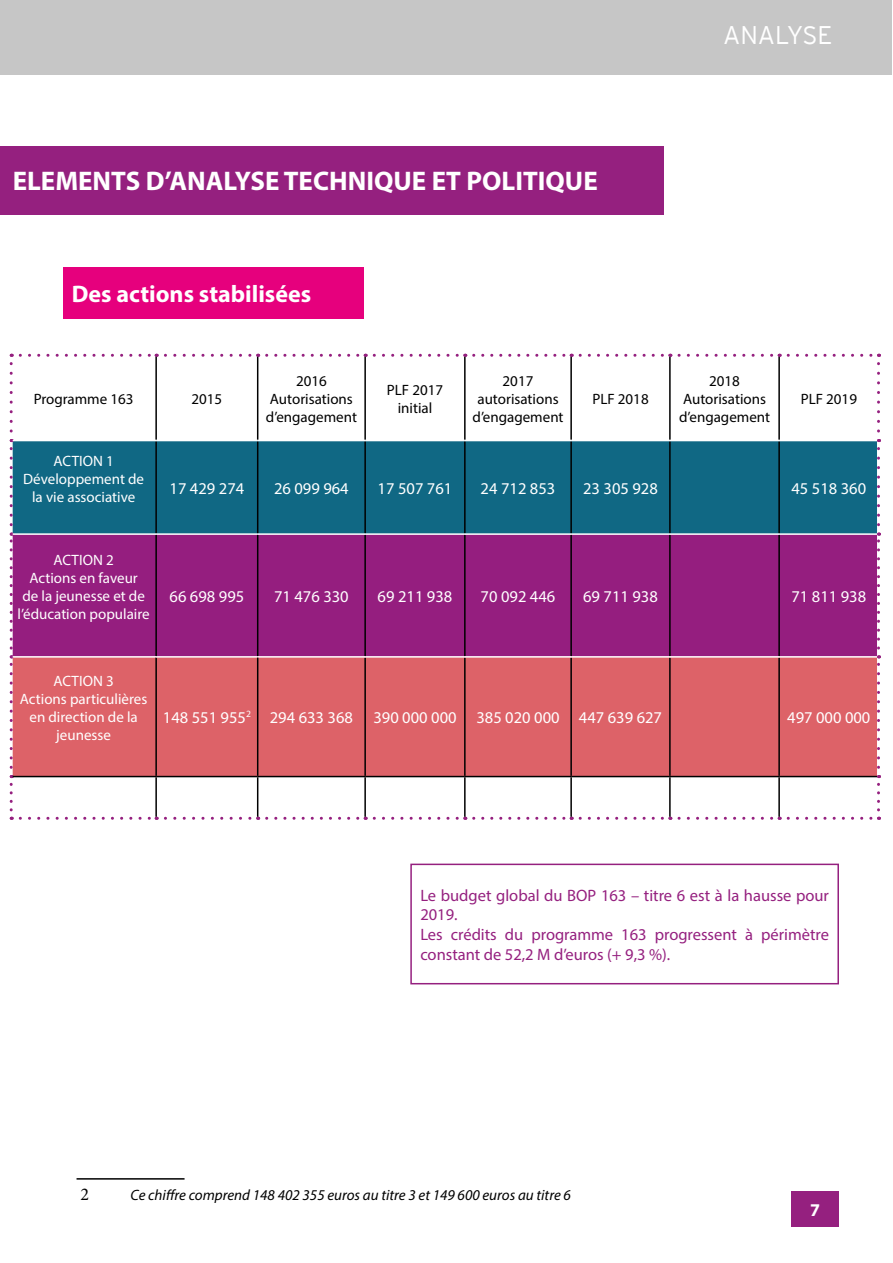
<style>
.page{position:relative;width:893px;height:1263px;background:#fff}
.page>*{position:absolute;margin:0;border:0;box-sizing:border-box;transform-origin:0 0}
.t1{font:700 27px "Myriad Pro";color:#fff}
.t2{font:300 25.5px "Interstate";color:#fff}
.t3{font:700 24px "Myriad Pro";color:#fff}
.t4{font:700 18px "Myriad Pro";color:#fff}
.t5{font:18px "Minion Pro";color:#000}
.t6{font:16.5px "Myriad Pro";color:#fff}
.t7{font:16.5px/19.8px "Myriad Pro";color:#95207f}
.t8{font:15px/18px "Myriad Pro";color:#fff;text-align:center}
.t9{font:15px/18px "Myriad Pro";color:#000;text-align:center}
.t10{font:italic 15px "Myriad Pro";color:#000}
</style>
<div class="page">
<div style="left:791px;top:1191px;width:48px;height:35px;background:#95207f"></div>
<div style="left:0;top:146px;width:663px;height:68px;background:#95207f"></div>
<div style="left:63px;top:267px;width:301px;height:51px;background:#e6007d"></div>
<div style="left:0;top:0;width:892px;height:74px;background:#c6c6c6"></div>
<div style="left:11px;top:440px;width:145px;height:94px;background:#106884"></div>
<div style="left:157px;top:441px;width:720px;height:92px;background:#106884"></div>
<div style="left:13px;top:535px;width:864px;height:121px;background:#951e7f"></div>
<div style="left:13px;top:658px;width:864px;height:118px;background:#dd6268"></div>
<div style="left:156px;top:657px;width:102px;height:119px;background:#dd6268"></div>
<hr style="left:10px;top:440px;width:3px;height:94px;background:#fff">
<svg style="left:10px;top:354px;width:3px;height:77px"></svg>
<svg style="left:20px;top:354px;width:137px;height:3px"></svg>
<svg style="left:165px;top:354px;width:94px;height:3px"></svg>
<svg style="left:267px;top:354px;width:99px;height:3px"></svg>
<svg style="left:374px;top:354px;width:92px;height:3px"></svg>
<svg style="left:474px;top:354px;width:98px;height:3px"></svg>
<svg style="left:580px;top:354px;width:91px;height:3px"></svg>
<svg style="left:679px;top:354px;width:101px;height:3px"></svg>
<svg style="left:788px;top:354px;width:92px;height:77px"></svg>
<svg style="left:10px;top:439px;width:3px;height:86px"></svg>
<svg style="left:877px;top:439px;width:3px;height:86px"></svg>
<svg style="left:10px;top:533px;width:3px;height:115px"></svg>
<svg style="left:877px;top:533px;width:3px;height:115px"></svg>
<svg style="left:10px;top:655px;width:3px;height:112px"></svg>
<svg style="left:877px;top:655px;width:3px;height:112px"></svg>
<svg style="left:10px;top:775px;width:3px;height:35px"></svg>
<svg style="left:877px;top:775px;width:3px;height:35px"></svg>
<svg style="left:20px;top:817px;width:137px;height:3px"></svg>
<svg style="left:165px;top:817px;width:94px;height:3px"></svg>
<svg style="left:267px;top:817px;width:99px;height:3px"></svg>
<svg style="left:374px;top:817px;width:92px;height:3px"></svg>
<svg style="left:474px;top:817px;width:98px;height:3px"></svg>
<svg style="left:580px;top:817px;width:91px;height:3px"></svg>
<svg style="left:679px;top:817px;width:101px;height:3px"></svg>
<svg style="left:788px;top:817px;width:91px;height:3px"></svg>
<hr style="left:155px;top:357px;width:2px;height:83px;background:#000">
<hr style="left:257px;top:357px;width:1px;height:83px;background:#000">
<hr style="left:364px;top:357px;width:2px;height:83px;background:#000">
<hr style="left:464px;top:357px;width:2px;height:83px;background:#000">
<hr style="left:570px;top:357px;width:2px;height:83px;background:#000">
<hr style="left:669px;top:357px;width:2px;height:83px;background:#000">
<hr style="left:778px;top:357px;width:2px;height:83px;background:#000">
<hr style="left:155px;top:441px;width:2px;height:92px;background:#000">
<hr style="left:257px;top:441px;width:1px;height:92px;background:#000">
<hr style="left:364px;top:441px;width:2px;height:92px;background:#000">
<hr style="left:464px;top:441px;width:2px;height:92px;background:#000">
<hr style="left:570px;top:441px;width:2px;height:92px;background:#000">
<hr style="left:669px;top:441px;width:2px;height:92px;background:#000">
<hr style="left:778px;top:441px;width:2px;height:92px;background:#000">
<hr style="left:155px;top:535px;width:2px;height:121px;background:#000">
<hr style="left:257px;top:535px;width:1px;height:121px;background:#000">
<hr style="left:364px;top:535px;width:2px;height:121px;background:#000">
<hr style="left:464px;top:535px;width:2px;height:121px;background:#000">
<hr style="left:570px;top:535px;width:2px;height:121px;background:#000">
<hr style="left:669px;top:535px;width:2px;height:121px;background:#000">
<hr style="left:778px;top:535px;width:2px;height:121px;background:#000">
<hr style="left:364px;top:658px;width:2px;height:118px;background:#000">
<hr style="left:464px;top:658px;width:2px;height:118px;background:#000">
<hr style="left:570px;top:658px;width:2px;height:118px;background:#000">
<hr style="left:669px;top:658px;width:2px;height:118px;background:#000">
<hr style="left:778px;top:658px;width:2px;height:118px;background:#000">
<hr style="left:13px;top:776px;width:143px;height:1px;background:#000">
<hr style="left:156px;top:776px;width:102px;height:1px;background:#000">
<hr style="left:155px;top:777px;width:2px;height:40px;background:#000">
<hr style="left:258px;top:776px;width:107px;height:1px;background:#000">
<hr style="left:257px;top:777px;width:1px;height:40px;background:#000">
<hr style="left:365px;top:776px;width:100px;height:1px;background:#000">
<hr style="left:364px;top:777px;width:2px;height:40px;background:#000">
<hr style="left:465px;top:776px;width:106px;height:1px;background:#000">
<hr style="left:464px;top:777px;width:2px;height:40px;background:#000">
<hr style="left:571px;top:776px;width:99px;height:1px;background:#000">
<hr style="left:570px;top:777px;width:2px;height:40px;background:#000">
<hr style="left:670px;top:776px;width:109px;height:1px;background:#000">
<hr style="left:669px;top:777px;width:2px;height:40px;background:#000">
<hr style="left:779px;top:776px;width:98px;height:1px;background:#000">
<hr style="left:778px;top:777px;width:2px;height:40px;background:#000">
<hr style="left:13px;top:440px;width:143px;height:1px;background:#fff">
<hr style="left:13px;top:533px;width:143px;height:2px;background:#fff">
<hr style="left:155px;top:658px;width:2px;height:118px;background:#000">
<hr style="left:156px;top:656px;width:102px;height:2px;background:#fff">
<hr style="left:257px;top:658px;width:1px;height:118px;background:#000">
<div style="left:410px;top:864px;width:429px;height:120px;border:2px solid #95207f"></div>
<hr style="left:77px;top:1178px;width:108px;height:1px;background:#000">
<h2 class="t2" style="left:723px;top:21px;width:111px">ANALYSE</h2>
<h1 class="t1" style="left:13px;top:164px;width:586px">ELEMENTS D’ANALYSE TECHNIQUE ET POLITIQUE</h1>
<h3 class="t3" style="left:72px;top:278px;width:241px">Des actions stabilisées</h3>
<p class="t9" style="left:34px;top:389px;width:101px">Programme 163</p>
<p class="t9" style="left:192px;top:389px;width:32px">2015</p>
<p class="t9" style="left:266px;top:371px;width:93px">2016<br>Autorisations d’engagement</p>
<p class="t9" style="left:387px;top:380px;width:58px">PLF 2017 initial</p>
<p class="t9" style="left:472px;top:371px;width:93px">2017 autorisations d’engagement</p>
<p class="t9" style="left:592px;top:389px;width:58px">PLF 2018</p>
<p class="t9" style="left:679px;top:371px;width:93px">2018<br>Autorisations d’engagement</p>
<p class="t9" style="left:801px;top:389px;width:58px">PLF 2019</p>
<p class="t8" style="left:23px;top:452px;width:122px">ACTION 1<br>Développement de la vie associative</p>
<p class="t6" style="left:170px;top:478px;width:76px">17 429 274</p>
<p class="t6" style="left:274px;top:478px;width:76px">26 099 964</p>
<p class="t6" style="left:378px;top:478px;width:76px">17 507 761</p>
<p class="t6" style="left:481px;top:478px;width:76px">24 712 853</p>
<p class="t6" style="left:583px;top:478px;width:76px">23 305 928</p>
<p class="t6" style="left:791px;top:478px;width:76px">45 518 360</p>
<p class="t8" style="left:18px;top:551px;width:134px">ACTION 2<br>Actions en faveur<br>de la jeunesse et de l’éducation populaire</p>
<p class="t6" style="left:170px;top:586px;width:76px">66 698 995</p>
<p class="t6" style="left:274px;top:586px;width:76px">71 476 330</p>
<p class="t6" style="left:378px;top:586px;width:76px">69 211 938</p>
<p class="t6" style="left:481px;top:586px;width:76px">70 092 446</p>
<p class="t6" style="left:583px;top:586px;width:76px">69 711 938</p>
<p class="t6" style="left:791px;top:586px;width:76px">71 811 938</p>
<p class="t8" style="left:20px;top:672px;width:129px">ACTION 3<br>Actions particulières en direction de la jeunesse</p>
<p class="t6" style="left:163px;top:707px;width:501px">148 551 955<sup>2</sup> 294 633 368 390 000 000 385 020 000 447 639 627</p>
<p class="t6" style="left:787px;top:707px;width:85px">497 000 000</p>
<p class="t7" style="left:420px;top:885px;width:410px">Le budget global du BOP 163 – titre 6 est à la hausse pour 2019.<br>Les crédits du programme 163 progressent à périmètre constant de 52,2 M d’euros (+ 9,3 %).</p>
<p class="t5" style="left:81px;top:1183px;width:10px">2</p>
<p class="t10" style="left:131px;top:1186px;width:442px">Ce chiffre comprend 148 402 355 euros au titre 3 et 149 600 euros au titre 6</p>
<p class="t4" style="left:810px;top:1198px;width:11px">7</p>
</div>
